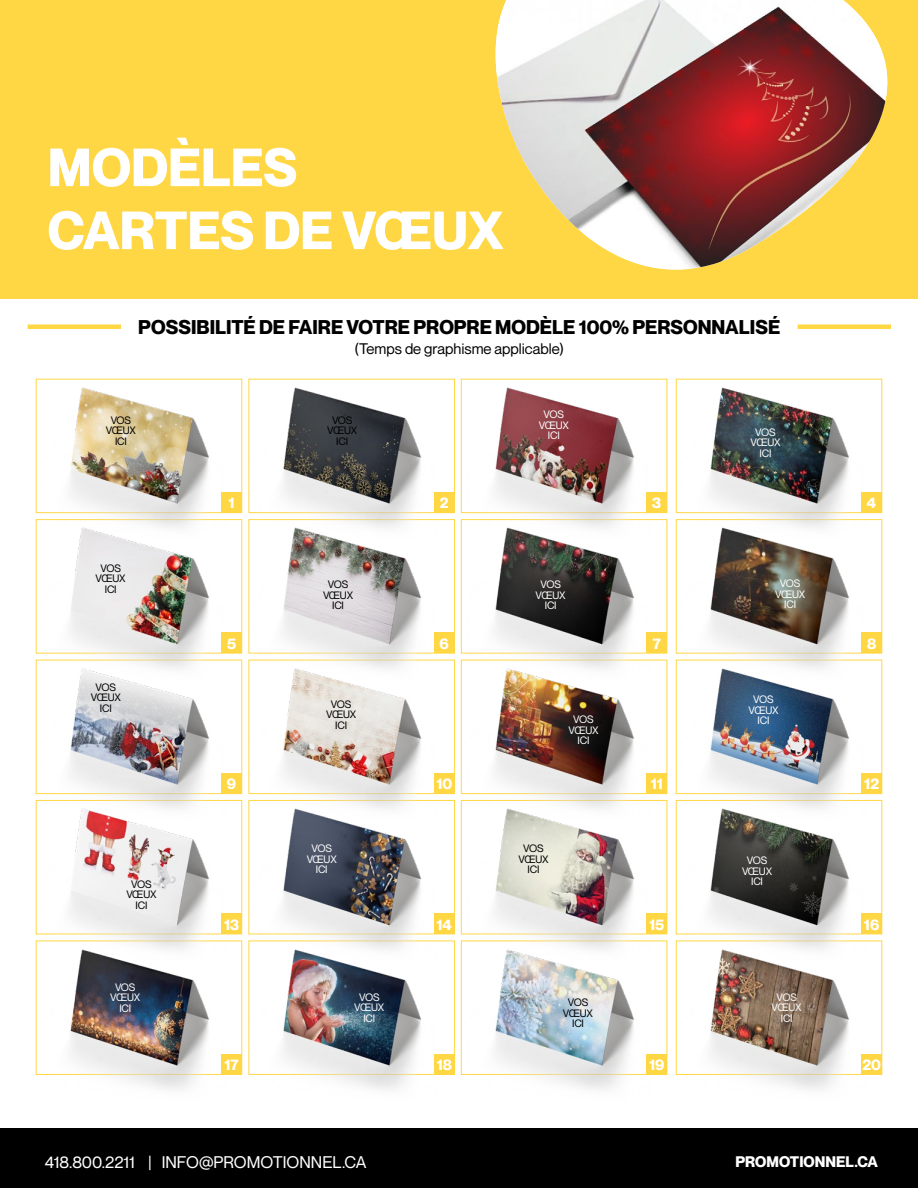
<style>
.page{position:relative;width:918px;height:1188px;background:#fff}
.page>*{position:absolute;margin:0;border:0;box-sizing:border-box;transform-origin:0 0}
.t1{font:700 52.5px/63px "Neue Montreal";color:#fff}
.t2{font:700 19.5px "Neue Montreal";color:#000}
.t3{font:16.5px "Neue Montreal";color:#fff}
.t4{font:700 15px "Neue Montreal";color:#fff}
.t5{font:15px "Neue Montreal";color:#000}
.t6{font:700 13.5px "DIN Alternate";color:#fff}
.t7{font:10.5px/10.5px "Neue Montreal";letter-spacing:-.02em;color:#fff;text-align:center}
.t8{font:10.5px/10.5px "Neue Montreal";letter-spacing:-.02em;color:#000;text-align:center}
</style>
<div class="page">
<img style="left:249px;top:379px;width:193px;height:140px">
<img style="left:249px;top:519px;width:193px;height:141px">
<img style="left:249px;top:660px;width:193px;height:140px">
<img style="left:249px;top:800px;width:193px;height:141px">
<img style="left:249px;top:941px;width:193px;height:149px">
<img style="left:36px;top:379px;width:194px;height:140px">
<img style="left:36px;top:519px;width:194px;height:141px">
<img style="left:36px;top:660px;width:194px;height:140px">
<img style="left:36px;top:800px;width:194px;height:141px">
<img style="left:36px;top:941px;width:194px;height:149px">
<img style="left:461px;top:379px;width:194px;height:140px">
<img style="left:461px;top:519px;width:194px;height:141px">
<img style="left:461px;top:660px;width:194px;height:140px">
<img style="left:461px;top:800px;width:194px;height:141px">
<img style="left:461px;top:941px;width:194px;height:149px">
<img style="left:676px;top:379px;width:194px;height:140px">
<img style="left:676px;top:519px;width:194px;height:141px">
<img style="left:676px;top:660px;width:194px;height:140px">
<img style="left:676px;top:800px;width:194px;height:141px">
<img style="left:676px;top:941px;width:194px;height:149px">
<div style="left:0;top:0;width:918px;height:298px;background:#ffd744"></div>
<div style="left:28px;top:324px;width:93px;height:5px;background:#ffd744"></div>
<div style="left:798px;top:324px;width:93px;height:5px;background:#ffd744"></div>
<div style="left:221px;top:492px;width:21px;height:21px;background:#ffd744"></div>
<div style="left:434px;top:492px;width:21px;height:21px;background:#ffd744"></div>
<div style="left:646px;top:492px;width:21px;height:21px;background:#ffd744"></div>
<div style="left:861px;top:492px;width:21px;height:21px;background:#ffd744"></div>
<div style="left:221px;top:633px;width:21px;height:20px;background:#ffd744"></div>
<div style="left:861px;top:773px;width:21px;height:21px;background:#ffd744"></div>
<div style="left:646px;top:773px;width:21px;height:21px;background:#ffd744"></div>
<div style="left:434px;top:773px;width:21px;height:21px;background:#ffd744"></div>
<div style="left:221px;top:773px;width:21px;height:21px;background:#ffd744"></div>
<div style="left:861px;top:633px;width:21px;height:20px;background:#ffd744"></div>
<div style="left:646px;top:633px;width:21px;height:20px;background:#ffd744"></div>
<div style="left:434px;top:633px;width:21px;height:20px;background:#ffd744"></div>
<div style="left:861px;top:1054px;width:21px;height:21px;background:#ffd744"></div>
<div style="left:646px;top:1054px;width:21px;height:21px;background:#ffd744"></div>
<div style="left:861px;top:913px;width:21px;height:21px;background:#ffd744"></div>
<div style="left:646px;top:913px;width:21px;height:21px;background:#ffd744"></div>
<div style="left:434px;top:1054px;width:21px;height:21px;background:#ffd744"></div>
<div style="left:434px;top:913px;width:21px;height:21px;background:#ffd744"></div>
<div style="left:221px;top:1054px;width:21px;height:21px;background:#ffd744"></div>
<div style="left:221px;top:913px;width:21px;height:21px;background:#ffd744"></div>
<img style="left:495px;top:0;width:393px;height:270px">
<div style="left:0;top:1129px;width:918px;height:59px;background:#000"></div>
<h1 class="t1" style="left:48px;top:136px;width:458px">MODÈLES<br>CARTES DE VŒUX</h1>
<h2 class="t2" style="left:138px;top:315px;width:644px">POSSIBILITÉ DE FAIRE VOTRE PROPRE MODÈLE 100% PERSONNALISÉ</h2>
<h3 class="t5" style="left:354px;top:339px;width:211px">(Temps de graphisme applicable)</h3>
<p class="t8" style="left:106px;top:415px;width:32px">VOS<br>VŒUX<br>ICI</p>
<p class="t8" style="left:96px;top:563px;width:32px">VOS<br>VŒUX<br>ICI</p>
<p class="t8" style="left:91px;top:682px;width:32px">VOS<br>VŒUX<br>ICI</p>
<p class="t8" style="left:126px;top:879px;width:32px">VOS<br>VŒUX<br>ICI</p>
<p class="t8" style="left:327px;top:415px;width:32px">VOS<br>VŒUX<br>ICI</p>
<p class="t7" style="left:539px;top:409px;width:32px">VOS<br>VŒUX<br>ICI</p>
<p class="t7" style="left:750px;top:427px;width:32px">VOS<br>VŒUX<br>ICI</p>
<p class="t6" style="left:648px;top:488px;width:8px">3</p>
<h3 class="t4" style="left:229px;top:494px;width:8px">1</h3>
<h3 class="t4" style="left:440px;top:494px;width:10px">2</h3>
<h3 class="t4" style="left:652px;top:494px;width:10px">3</h3>
<h3 class="t4" style="left:867px;top:494px;width:11px">4</h3>
<h3 class="t4" style="left:227px;top:634px;width:11px">5</h3>
<p class="t8" style="left:323px;top:579px;width:32px">VOS<br>VŒUX<br>ICI</p>
<p class="t7" style="left:536px;top:579px;width:32px">VOS<br>VŒUX<br>ICI</p>
<p class="t7" style="left:775px;top:578px;width:32px">VOS<br>VŒUX<br>ICI</p>
<p class="t8" style="left:326px;top:699px;width:32px">VOS<br>VŒUX<br>ICI</p>
<h3 class="t4" style="left:440px;top:634px;width:11px">6</h3>
<h3 class="t4" style="left:653px;top:634px;width:10px">7</h3>
<h3 class="t4" style="left:867px;top:634px;width:11px">8</h3>
<p class="t7" style="left:568px;top:714px;width:32px">VOS<br>VŒUX<br>ICI</p>
<p class="t7" style="left:748px;top:694px;width:32px">VOS<br>VŒUX<br>ICI</p>
<h3 class="t4" style="left:227px;top:775px;width:11px">9</h3>
<h3 class="t4" style="left:436px;top:775px;width:17px">10</h3>
<h3 class="t4" style="left:651px;top:775px;width:14px">11</h3>
<h3 class="t4" style="left:864px;top:775px;width:16px">12</h3>
<h3 class="t4" style="left:224px;top:915px;width:17px">13</h3>
<p class="t7" style="left:307px;top:843px;width:32px">VOS<br>VŒUX<br>ICI</p>
<h3 class="t4" style="left:437px;top:915px;width:17px">14</h3>
<p class="t8" style="left:518px;top:843px;width:32px">VOS<br>VŒUX<br>ICI</p>
<p class="t7" style="left:742px;top:855px;width:32px">VOS<br>VŒUX<br>ICI</p>
<h3 class="t4" style="left:649px;top:915px;width:17px">15</h3>
<h3 class="t4" style="left:864px;top:915px;width:17px">16</h3>
<p class="t7" style="left:110px;top:982px;width:32px">VOS<br>VŒUX<br>ICI</p>
<p class="t7" style="left:354px;top:992px;width:32px">VOS<br>VŒUX<br>ICI</p>
<p class="t8" style="left:563px;top:997px;width:32px">VOS<br>VŒUX<br>ICI</p>
<p class="t7" style="left:772px;top:992px;width:32px">VOS<br>VŒUX<br>ICI</p>
<h3 class="t4" style="left:224px;top:1055px;width:16px">17</h3>
<h3 class="t4" style="left:437px;top:1055px;width:17px">18</h3>
<h3 class="t4" style="left:649px;top:1055px;width:17px">19</h3>
<h3 class="t4" style="left:862px;top:1055px;width:20px">20</h3>
<h3 class="t3" style="left:45px;top:1152px;width:323px">418.800.2211 | INFO@PROMOTIONNEL.CA</h3>
<h3 class="t4" style="left:735px;top:1153px;width:144px">PROMOTIONNEL.CA</h3>
</div>
